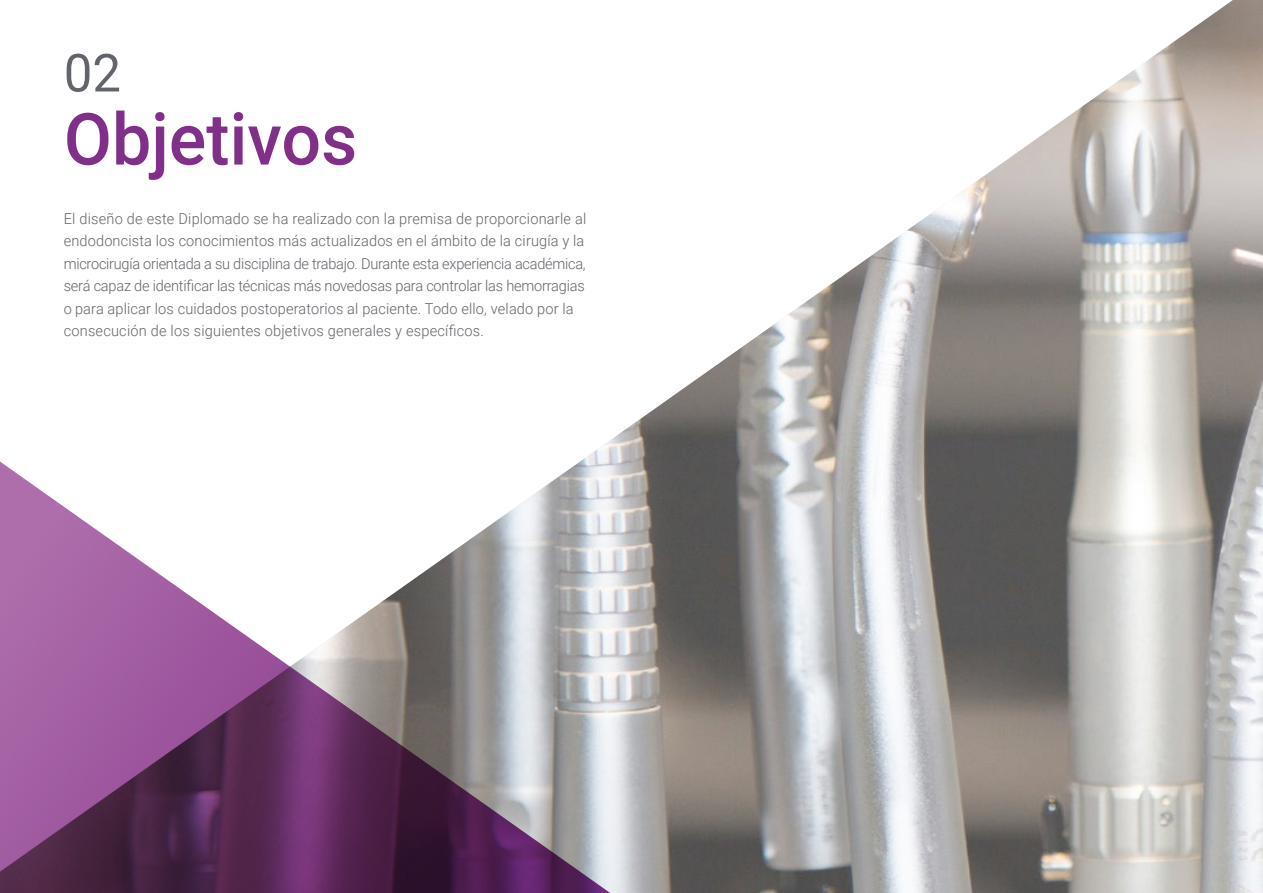
<style>
.page{position:relative;width:1263px;height:893px;background:#fff}
.page>*{position:absolute;margin:0;border:0;box-sizing:border-box;transform-origin:0 0}
.t1{font:500 72px "Roboto";color:#813089}
.t2{font:52.5px "Roboto";color:#61646a}
.t3{font:300 15px/22.5px "Roboto";letter-spacing:.01em;color:#61646a}
</style>
<div class="page">
<img style="left:603px;top:0;width:660px;height:893px">
<svg style="left:0;top:446px;width:640px;height:447px"></svg>
<h2 class="t2" style="left:64px;top:36px;width:59px">02</h2>
<h1 class="t1" style="left:64px;top:89px;width:295px">Objetivos</h1>
<p class="t3" style="left:64px;top:207px;width:524px">El diseño de este Diplomado se ha realizado con la premisa de proporcionarle al endodoncista los conocimientos más actualizados en el ámbito de la cirugía y la microcirugía orientada a su disciplina de trabajo. Durante esta experiencia académica, será capaz de identificar las técnicas más novedosas para controlar las hemorragias o para aplicar los cuidados postoperatorios al paciente. Todo ello, velado por la consecución de los siguientes objetivos generales y específicos.</p>
</div>
